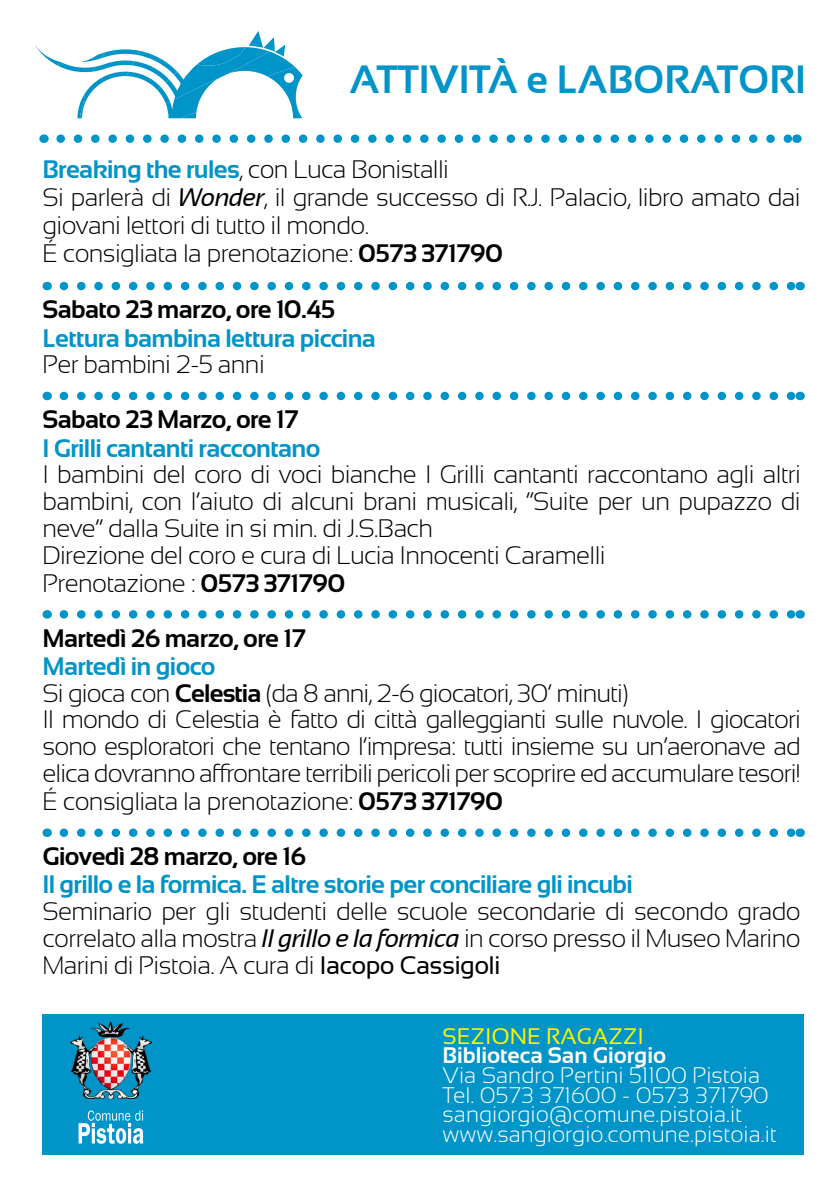
<style>
.page{position:relative;width:840px;height:1191px;background:#fff}
.page>*{position:absolute;margin:0;border:0;box-sizing:border-box;transform-origin:0 0}
.t1{font:700 39.4px "Sansation";color:#0094c8}
.t2{font:300 25.4px/26.8px "Sansation";letter-spacing:-.025em;color:#000001;text-align:justify}
.t3{font:700 25.4px "Sansation";letter-spacing:-.025em;color:#0094c8}
.t4{font:700 25.4px "Sansation";letter-spacing:-.025em;color:#000001}
.t5{font:300 22.6px "Sansation";color:#fff}
.t6{font:700 22.6px "Sansation";color:#fff}
.t7{font:22.6px "Sansation";color:#fff101}
.s1{font-weight:700;color:#0094c8}
.s2{font-weight:400;font-style:italic}
.s3{font-weight:700}
.s4{font-weight:400}
</style>
<div class="page">
<div style="left:42px;top:1014px;width:761px;height:140px;background:#0094c8"></div>
<img style="left:71px;top:1021px;width:80px;height:77px">
<svg style="left:78px;top:1110px;width:65px;height:33px"></svg>
<svg style="left:64px;top:282px;width:726px;height:8px"></svg>
<svg style="left:64px;top:392px;width:726px;height:8px"></svg>
<svg style="left:64px;top:610px;width:726px;height:8px"></svg>
<svg style="left:64px;top:828px;width:726px;height:9px"></svg>
<svg style="left:61px;top:134px;width:726px;height:9px"></svg>
<svg style="left:35px;top:31px;width:267px;height:87px"></svg>
<p class="t1" style="left:349px;top:58px;width:457px">ATTIVITÀ e LABORATORI</p>
<p class="t2" style="left:42px;top:155px;width:408px"><span class="s1">Breaking the rules</span>, con Luca Bonistalli</p>
<p class="t2" style="left:42px;top:183px;width:759px;line-height:28.2px">Si parlerà di <span class="s2">Wonder</span>, il grande successo di R.J. Palacio, libro amato dai giovani lettori di tutto il mondo.</p>
<p class="t2" style="left:42px;top:240px;width:461px">É consigliata la prenotazione: <span class="s3">0573 371790</span></p>
<p class="t4" style="left:42px;top:295px;width:294px">Sabato 23 marzo, ore 10.45</p>
<p class="t3" style="left:42px;top:324px;width:335px">Lettura bambina lettura piccina</p>
<p class="t2" style="left:42px;top:351px;width:224px">Per bambini 2-5 anni</p>
<p class="t4" style="left:42px;top:405px;width:257px">Sabato 23 Marzo, ore 17</p>
<p class="t3" style="left:42px;top:433px;width:279px">I Grilli cantanti raccontano</p>
<p class="t2" style="left:42px;top:461px;width:759px">I bambini del coro di voci bianche I Grilli cantanti raccontano agli altri bambini, con l’aiuto di alcuni brani musicali, “Suite per un pupazzo di neve” dalla Suite in si min. di J.S.Bach</p>
<p class="t2" style="left:42px;top:541px;width:564px">Direzione del coro e cura di Lucia Innocenti Caramelli</p>
<p class="t2" style="left:42px;top:569px;width:304px">Prenotazione : <span class="s3">0573 371790</span></p>
<p class="t4" style="left:42px;top:624px;width:265px">Martedì 26 marzo, ore 17</p>
<p class="t3" style="left:42px;top:652px;width:175px">Martedì in gioco</p>
<p class="t2" style="left:42px;top:679px;width:587px">Si gioca con <span class="s3">Celestia</span> (da 8 anni, 2-6 giocatori, 30’ minuti)</p>
<p class="t2" style="left:42px;top:706px;width:759px">Il mondo di Celestia è fatto di città galleggianti sulle nuvole. I giocatori sono esploratori che tentano l’impresa: tutti insieme su un’aeronave ad elica dovranno affrontare terribili pericoli per scoprire ed accumulare tesori!</p>
<p class="t2" style="left:42px;top:788px;width:461px">É consigliata la prenotazione: <span class="s3">0573 371790</span></p>
<p class="t4" style="left:42px;top:842px;width:265px">Giovedì 28 marzo, ore 16</p>
<p class="t3" style="left:42px;top:870px;width:591px">Il grillo e la formica. E altre storie per conciliare gli incubi</p>
<p class="t2" style="left:42px;top:898px;width:759px">Seminario per gli studenti delle scuole secondarie di secondo grado correlato alla mostra <span class="s2">Il grillo e la formica</span> in corso presso il Museo Marino Marini di Pistoia. A cura di <span class="s4">Iacopo Cassigoli</span></p>
<p class="t7" style="left:442px;top:1023px;width:203px">SEZIONE RAGAZZI</p>
<p class="t6" style="left:442px;top:1042px;width:225px">Biblioteca San Giorgio</p>
<p class="t5" style="left:442px;top:1062px;width:319px">Via Sandro Pertini 51100 Pistoia</p>
<p class="t5" style="left:442px;top:1082px;width:327px">Tel. 0573 371600 - 0573 371790</p>
<p class="t5" style="left:442px;top:1102px;width:301px">sangiorgio@comune.pistoia.it</p>
<p class="t5" style="left:442px;top:1121px;width:335px">www.sangiorgio.comune.pistoia.it</p>
</div>
